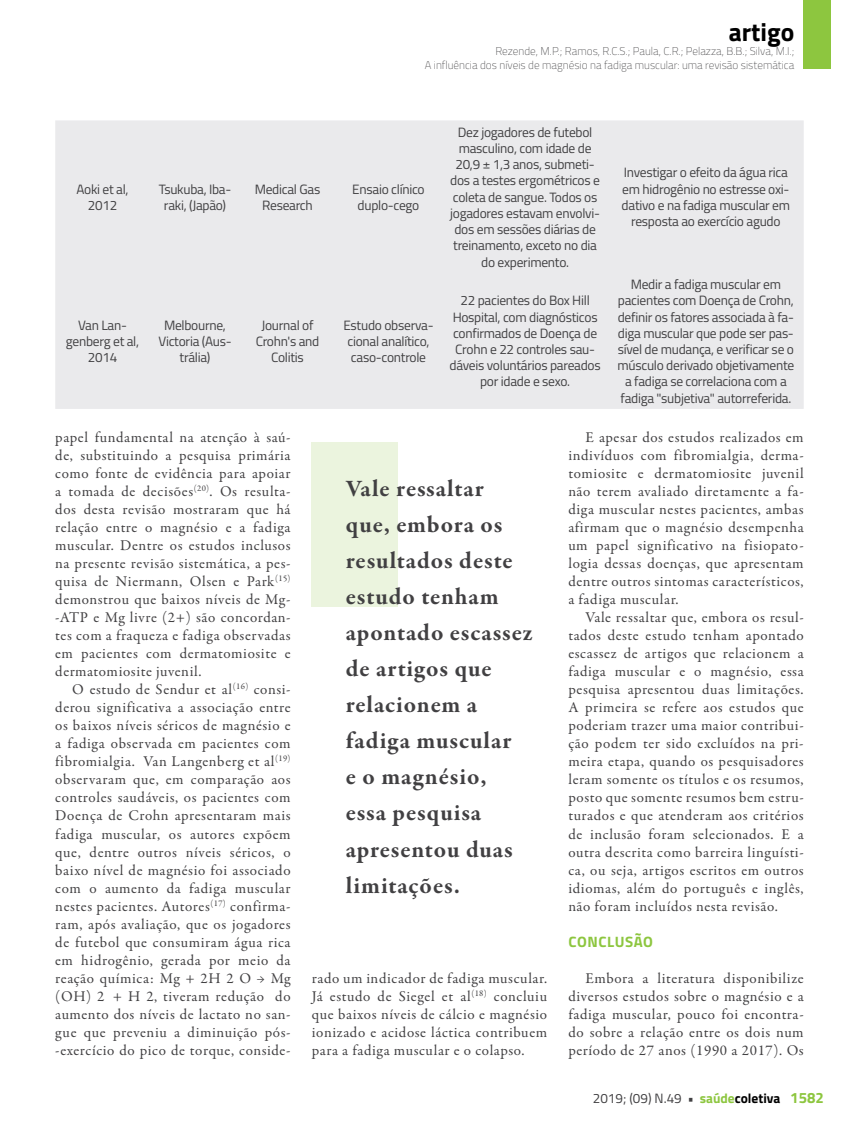
<style>
.page{position:relative;width:859px;height:1132px;background:#fff}
.page>*{position:absolute;margin:0;border:0;box-sizing:border-box;transform-origin:0 0}
.t1{font:700 25.5px "Titillium";color:#000}
.t2{font:700 24px/36px "Garamond Premr Pro";letter-spacing:.04em;color:#414042}
.t3{font:15px/18px "Garamond Premr Pro";letter-spacing:.04em;color:#414042;text-align:justify}
.t4{font:700 15px "Titillium";letter-spacing:.04em;color:#8dc63f}
.t5{font:13.5px/16.2px "Titillium";letter-spacing:-.02em;color:#414042;text-align:center}
.t6{font:100 11.25px/13.5px "Titillium";color:#414042;text-align:right}
.s1{font-weight:700}
.s2{font-weight:700;color:#8dc63f}
.s3{font-weight:700;color:#000}
.s4{font-weight:700;font-size:15px;color:#8dc63f}
</style>
<div class="page">
<div style="left:804px;top:0;width:27px;height:69px;background:#8dc63f"></div>
<div style="left:55px;top:120px;width:749px;height:289px;background:#eaeaec"></div>
<div style="left:312px;top:442px;width:86px;height:164px;background:#ebf4de"></div>
<h1 class="t1" style="left:729px;top:12px;width:67px">artigo</h1>
<p class="t6" style="left:425px;top:44px;width:371px">Rezende, M.P.; Ramos, R.C.S.; Paula, C.R.; Pelazza, B.B.; Silva, M.I.;<br>A influência dos níveis de magnésio na fadiga muscular: uma revisão sistemática</p>
<p class="t5" style="left:76px;top:180px;width:54px">Aoki et al,<br>2012</p>
<p class="t5" style="left:159px;top:180px;width:74px">Tsukuba, Iba&shy;raki, (Japão)</p>
<p class="t5" style="left:255px;top:180px;width:67px">Medical Gas<br>Research</p>
<p class="t5" style="left:352px;top:180px;width:74px">Ensaio clínico duplo-cego</p>
<p class="t5" style="left:66px;top:316px;width:75px">Van Lan&shy;genberg et al,<br>2014</p>
<p class="t5" style="left:158px;top:316px;width:75px">Melbourne,<br>Victoria (Aus&shy;trália)</p>
<p class="t5" style="left:256px;top:316px;width:65px">Journal of<br>Crohn's and<br>Colitis</p>
<p class="t5" style="left:343px;top:316px;width:92px;text-align:left">Estudo observa&shy;cional analítico, caso-controle</p>
<p class="t5" style="left:450px;top:123px;width:151px">Dez jogadores de futebol masculino, com idade de<br>20,9 ± 1,3 anos, submeti&shy;dos a testes ergométricos e coleta de sangue. Todos os jogadores estavam envolvi&shy;dos em sessões diárias de treinamento, exceto no dia do experimento.</p>
<p class="t5" style="left:449px;top:292px;width:153px">22 pacientes do Box Hill<br>Hospital, com diagnósticos confirmados de Doença de<br>Crohn e 22 controles sau&shy;dáveis voluntários pareados por idade e sexo.</p>
<p class="t5" style="left:622px;top:164px;width:170px">Investigar o efeito da água rica em hidrogênio no estresse oxi&shy;dativo e na fadiga muscular em resposta ao exercício agudo</p>
<p class="t5" style="left:617px;top:275px;width:178px">Medir a fadiga muscular em pacientes com Doença de Crohn, definir os fatores associada à fa&shy;diga muscular que pode ser pas&shy;sível de mudança, e verificar se o músculo derivado objetivamente a fadiga se correlaciona com a fadiga "subjetiva" autorreferida.</p>
<p class="t3" style="left:55px;top:428px;width:237px">papel fundamental na atenção à saú&shy;de, substituindo a pesquisa primária como fonte de evidência para apoiar a tomada de decisões<sup>(20)</sup>. Os resulta&shy;dos desta revisão mostraram que há relação entre o magnésio e a fadiga muscular. Dentre os estudos inclusos na presente revisão sistemática, a pes&shy;quisa de Niermann, Olsen e Park<sup>(15) </sup>demonstrou que baixos níveis de Mg--ATP e Mg livre (2+) são concordan&shy;tes com a fraqueza e fadiga observadas em pacientes com dermatomiosite e dermatomiosite juvenil.</p>
<p class="t3" style="left:55px;top:680px;width:237px;text-indent:17px">O estudo de Sendur et al<sup>(16)</sup> consi&shy;derou significativa a associação entre os baixos níveis séricos de magnésio e a fadiga observada em pacientes com fibromialgia. Van Langenberg et al<sup>(19) </sup>observaram que, em comparação aos controles saudáveis, os pacientes com Doença de Crohn apresentaram mais fadiga muscular, os autores expõem que, dentre outros níveis séricos, o baixo nível de magnésio foi associado com o aumento da fadiga muscular nestes pacientes. Autores<sup>(17)</sup> confirma&shy;ram, após avaliação, que os jogadores de futebol que consumiram água rica em hidrogênio, gerada por meio da reação química: Mg + 2H 2 O → Mg (OH) 2 + H 2, tiveram redução do aumento dos níveis de lactato no san&shy;gue que preveniu a diminuição pós--exercício do pico de torque, conside-</p>
<h2 class="t2" style="left:346px;top:471px;width:188px">Vale ressaltar que, embora os resultados deste estudo tenham apontado escassez de artigos que relacionem a fadiga muscular<br>e o magnésio, essa pesquisa apresentou duas limitações.</h2>
<p class="t3" style="left:312px;top:968px;width:237px">rado um indicador de fadiga muscular.<br>Já estudo de Siegel et al<sup>(18)</sup> concluiu que baixos níveis de cálcio e magnésio ionizado e acidose láctica contribuem para a fadiga muscular e o colapso.</p>
<p class="t3" style="left:568px;top:428px;width:237px;text-indent:17px">E apesar dos estudos realizados em indivíduos com fibromialgia, derma&shy;tomiosite e dermatomiosite juvenil não terem avaliado diretamente a fa&shy;diga muscular nestes pacientes, ambas afirmam que o magnésio desempenha um papel significativo na fisiopato&shy;logia dessas doenças, que apresentam dentre outros sintomas característicos, a fadiga muscular.</p>
<p class="t3" style="left:568px;top:608px;width:237px;text-indent:17px">Vale ressaltar que, embora os resul&shy;tados deste estudo tenham apontado escassez de artigos que relacionem a fadiga muscular e o magnésio, essa pesquisa apresentou duas limitações.<br>A primeira se refere aos estudos que poderiam trazer uma maior contribui&shy;ção podem ter sido excluídos na pri&shy;meira etapa, quando os pesquisadores leram somente os títulos e os resumos, posto que somente resumos bem estru&shy;turados e que atenderam aos critérios de inclusão foram selecionados. E a outra descrita como barreira linguísti&shy;ca, ou seja, artigos escritos em outros idiomas, além do português e inglês, não foram incluídos nesta revisão.</p>
<p class="t4" style="left:568px;top:929px;width:86px">CONCLUSÃO</p>
<p class="t3" style="left:568px;top:968px;width:237px;text-indent:17px">Embora a literatura disponibilize diversos estudos sobre o magnésio e a fadiga muscular, pouco foi encontra&shy;do sobre a relação entre os dois num período de 27 anos (1990 a 2017). Os</p>
<p class="t5" style="left:593px;top:1088px;width:233px">2019; (09) N.49 <span class="s1">•</span> <span class="s2">saúde</span><span class="s3">coletiva</span> <span class="s4">1582</span></p>
</div>
